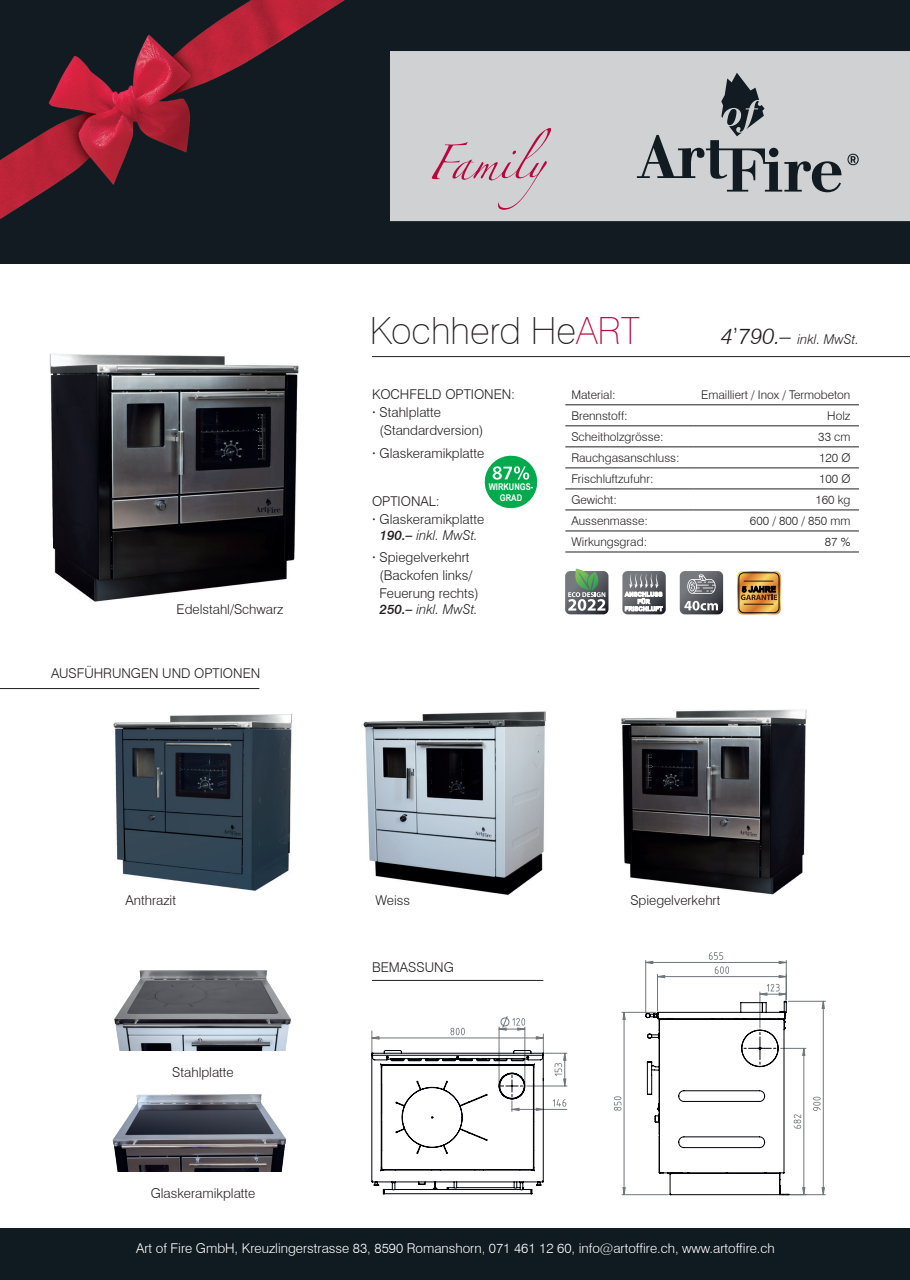
<style>
.page{position:relative;width:910px;height:1280px;background:#fff}
.page>*{position:absolute;margin:0;border:0;box-sizing:border-box;transform-origin:0 0}
.t1{font:100 37.5px "Swiss 721 BT";color:#231f20}
.t2{font:300 13.5px/18px "Swiss 721 BT";color:#231f20}
.t3{font:300 13.5px "Swiss 721 BT";color:#fff}
.t4{font:italic 300 13.5px "Swiss 721 BT";color:#231f20}
.t5{font:300 12px "Swiss 721 BT";color:#231f20}
.t6{font:700 9.3px/10.1px "Arial Narrow";color:#fff;text-align:center}
.s1{color:#ba053d}
.s2{font-size:22.5px}
.s3{font-style:normal;font-size:22.5px}
.s4{font-weight:500}
.s5{font-weight:500;font-style:italic}
.s6{font-style:italic}
</style>
<div class="page">
<img style="left:0;top:0;width:910px;height:264px">
<img style="left:49px;top:353px;width:250px;height:249px">
<img style="left:113px;top:714px;width:179px;height:177px">
<img style="left:621px;top:709px;width:186px;height:186px">
<img style="left:363px;top:711px;width:183px;height:184px">
<img style="left:114px;top:970px;width:177px;height:80px">
<img style="left:112px;top:1094px;width:174px;height:78px">
<div style="left:390px;top:51px;width:520px;height:170px;background:#cfd1d2"></div>
<svg style="left:432px;top:128px;width:119px;height:82px;background:#cdc0c6"></svg>
<hr style="left:565px;top:405px;width:128px;height:1px;background:#231f20">
<hr style="left:693px;top:405px;width:166px;height:1px;background:#231f20">
<hr style="left:565px;top:426px;width:128px;height:1px;background:#231f20">
<hr style="left:693px;top:426px;width:166px;height:1px;background:#231f20">
<hr style="left:565px;top:447px;width:128px;height:1px;background:#231f20">
<hr style="left:693px;top:447px;width:166px;height:1px;background:#231f20">
<hr style="left:565px;top:468px;width:128px;height:1px;background:#231f20">
<hr style="left:693px;top:468px;width:166px;height:1px;background:#231f20">
<hr style="left:565px;top:489px;width:128px;height:1px;background:#231f20">
<hr style="left:693px;top:489px;width:166px;height:1px;background:#231f20">
<hr style="left:565px;top:510px;width:128px;height:1px;background:#231f20">
<hr style="left:693px;top:510px;width:166px;height:1px;background:#231f20">
<hr style="left:565px;top:531px;width:128px;height:1px;background:#231f20">
<hr style="left:693px;top:531px;width:166px;height:1px;background:#231f20">
<hr style="left:565px;top:552px;width:128px;height:1px;background:#231f20">
<hr style="left:693px;top:552px;width:166px;height:1px;background:#231f20">
<img style="left:680px;top:571px;width:43px;height:43px">
<svg style="left:684px;top:601px;width:34px;height:9px"></svg>
<svg style="left:687px;top:574px;width:29px;height:20px"></svg>
<img style="left:565px;top:571px;width:43px;height:43px">
<svg style="left:568px;top:592px;width:37px;height:19px"></svg>
<img style="left:573px;top:569px;width:17px;height:21px">
<img style="left:587px;top:572px;width:12px;height:19px">
<img style="left:622px;top:571px;width:44px;height:43px">
<svg style="left:625px;top:573px;width:38px;height:38px"></svg>
<svg style="left:737px;top:571px;width:44px;height:43px;background:#b07e3a"></svg>
<hr style="left:0;top:688px;width:259px;height:1px;background:#231f20">
<hr style="left:372px;top:980px;width:171px;height:1px;background:#231f20">
<hr style="left:372px;top:356px;width:538px;height:1px;background:#231f20">
<div style="left:0;top:1229px;width:910px;height:51px;background:#101a21"></div>
<svg style="left:484px;top:455px;width:54px;height:54px"></svg>
<hr style="left:348px;top:1279px;width:71px;height:1px;background:#b0b5b8">
<svg style="left:348px;top:1279px;width:17px;height:1px"></svg>
<hr style="left:366px;top:1007px;width:226px;height:1px;background:#b0b5b8">
<hr style="left:366px;top:1279px;width:226px;height:1px;background:#b0b5b8">
<hr style="left:526px;top:1259px;width:66px;height:1px;background:#b0b5b8">
<hr style="left:526px;top:1222px;width:66px;height:1px;background:#b0b5b8">
<svg style="left:366px;top:1007px;width:201px;height:188px"></svg>
<hr style="left:603px;top:946px;width:1px;height:258px;background:#b0b5b8">
<hr style="left:603px;top:946px;width:244px;height:1px;background:#b0b5b8">
<hr style="left:603px;top:1279px;width:244px;height:1px;background:#b0b5b8">
<hr style="left:909px;top:946px;width:1px;height:258px;background:#b0b5b8">
<hr style="left:863px;top:978px;width:1px;height:33px;background:#70757b">
<hr style="left:909px;top:978px;width:1px;height:33px;background:#70757b">
<hr style="left:622px;top:1012px;width:34px;height:1px;background:#70757b">
<hr style="left:622px;top:1194px;width:46px;height:1px;background:#70757b">
<svg style="left:614px;top:1012px;width:12px;height:183px"></svg>
<svg style="left:645px;top:952px;width:181px;height:244px"></svg>
<p class="t2" style="left:177px;top:601px;width:108px">Edelstahl/Schwarz</p>
<p class="t2" style="left:51px;top:664px;width:211px">AUSFÜHRUNGEN UND OPTIONEN</p>
<p class="t2" style="left:125px;top:891px;width:52px">Anthrazit</p>
<p class="t2" style="left:172px;top:1063px;width:63px">Stahlplatte</p>
<p class="t2" style="left:151px;top:1184px;width:106px">Glaskeramikplatte</p>
<h1 class="t1" style="left:370px;top:308px;width:272px">Kochherd He<span class="s1">ART</span></h1>
<p class="t4" style="left:721px;top:331px;width:139px"><span class="s2">4</span><span class="s3">’</span><span class="s2">790.–</span> inkl. MwSt.</p>
<p class="t2" style="left:372px;top:385px;width:145px">KOCHFELD OPTIONEN:</p>
<p class="t2" style="left:372px;top:403px;width:70px"><span class="s4">∙</span> Stahlplatte</p>
<p class="t2" style="left:380px;top:421px;width:105px">(Standardversion)</p>
<p class="t2" style="left:372px;top:444px;width:114px"><span class="s4">∙</span> Glaskeramikplatte</p>
<p class="t2" style="left:372px;top:492px;width:114px">OPTIONAL:<br><span class="s4">∙</span> Glaskeramikplatte</p>
<p class="t2" style="left:372px;top:524px;width:107px;line-height:22.2px;text-indent:8px"><span class="s5">190.–</span> <span class="s6">inkl. MwSt. </span><span class="s4">∙</span> Spiegelverkehrt</p>
<p class="t2" style="left:380px;top:566px;width:101px">(Backofen links/<br>Feuerung rechts)</p>
<p class="t4" style="left:380px;top:601px;width:100px"><span class="s4">250.–</span> inkl. MwSt.</p>
<p class="t6" style="left:489px;top:482px;width:46px">WIRKUNGS-<br>GRAD</p>
<p class="t5" style="left:571px;top:387px;width:46px">Material:</p>
<p class="t5" style="left:701px;top:387px;width:151px">Emailliert / Inox / Termobeton</p>
<p class="t5" style="left:571px;top:408px;width:58px">Brennstoff:</p>
<p class="t5" style="left:827px;top:408px;width:25px">Holz</p>
<p class="t5" style="left:571px;top:429px;width:94px">Scheitholzgrösse:</p>
<p class="t5" style="left:818px;top:429px;width:34px">33 cm</p>
<p class="t5" style="left:571px;top:450px;width:110px">Rauchgasanschluss:</p>
<p class="t5" style="left:819px;top:450px;width:33px">120 Ø</p>
<p class="t5" style="left:571px;top:471px;width:84px">Frischluftzufuhr:</p>
<p class="t5" style="left:819px;top:471px;width:33px">100 Ø</p>
<p class="t5" style="left:571px;top:492px;width:47px">Gewicht:</p>
<p class="t5" style="left:815px;top:492px;width:37px">160 kg</p>
<p class="t5" style="left:571px;top:513px;width:78px">Aussenmasse:</p>
<p class="t5" style="left:750px;top:513px;width:102px">600 / 800 / 850 mm</p>
<p class="t5" style="left:571px;top:534px;width:77px">Wirkungsgrad:</p>
<p class="t5" style="left:825px;top:534px;width:27px">87 %</p>
<p class="t2" style="left:376px;top:891px;width:36px">Weiss</p>
<p class="t2" style="left:630px;top:891px;width:92px">Spiegelverkehrt</p>
<p class="t2" style="left:372px;top:958px;width:83px">BEMASSUNG</p>
<p class="t3" style="left:136px;top:1240px;width:640px">Art of Fire GmbH, Kreuzlingerstrasse 83, 8590 Romanshorn, 071 461 12 60, info@artoffire.ch, www.artoffire.ch</p>
</div>
